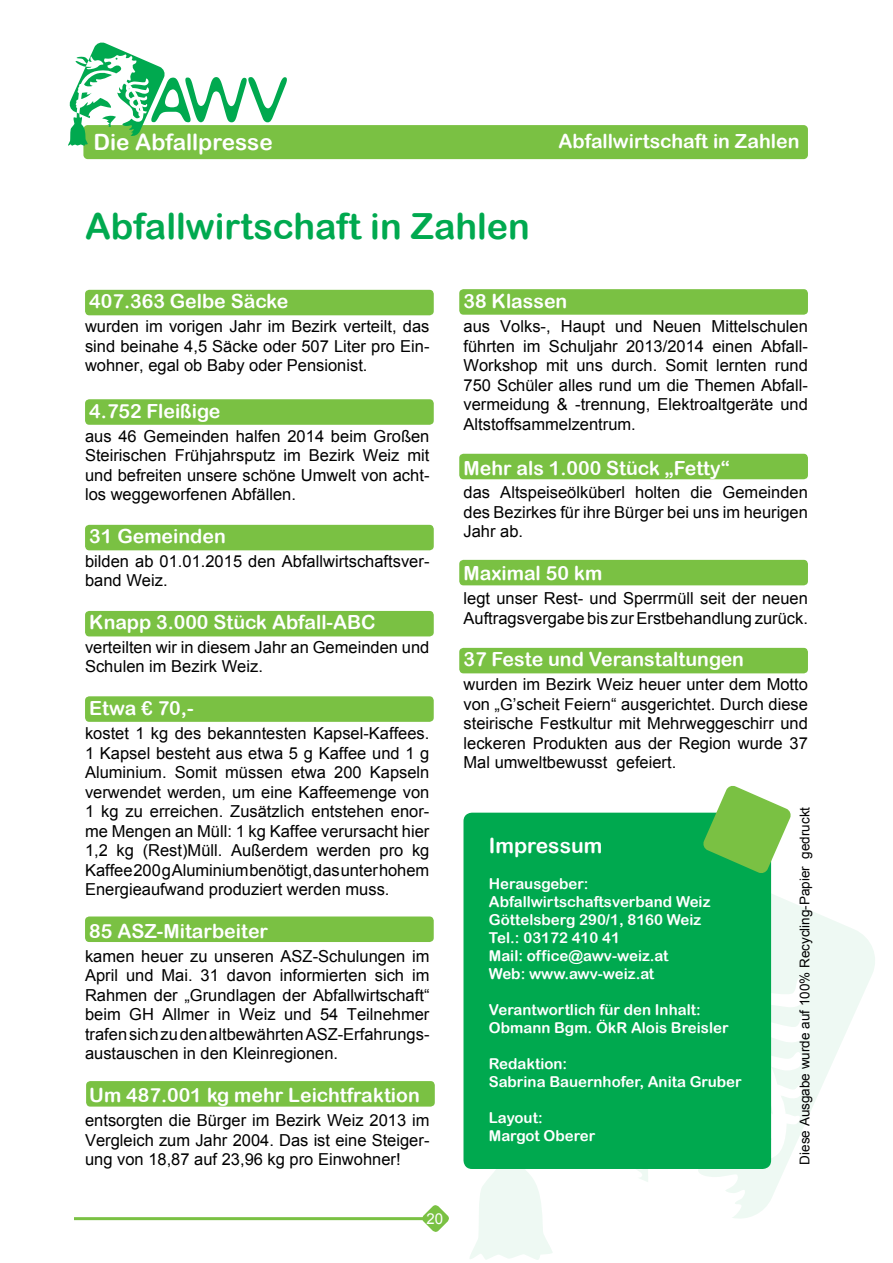
<style>
.page{position:relative;width:893px;height:1263px;background:#fff}
.page>*{position:absolute;margin:0;border:0;box-sizing:border-box;transform-origin:0 0}
.t1{font:36px "Arial Rounded MT Bold";color:#00a94f}
.t2{font:22.5px "Arial Rounded MT Bold";color:#fff}
.t3{font:21px "Arial Rounded MT Bold";color:#fff}
.t4{font:19.5px "Arial Rounded MT Bold";color:#fff}
.t5{font:16.5px/19.5px "Arial";color:#000;text-align:justify}
.t6{font:15px/18px "Arial Rounded MT Bold";color:#fff}
.t7{font:15px "Arial";color:#fff}
.t8{font:13.5px "Arial";color:#000}
</style>
<div class="page">
<svg style="left:771px;top:874px;width:104px;height:320px"></svg>
<svg style="left:468px;top:946px;width:305px;height:314px"></svg>
<svg style="left:421px;top:1205px;width:28px;height:27px"></svg>
<div style="left:83px;top:125px;width:725px;height:34px;background:#7ac143;border-radius:4px"></div>
<svg style="left:68px;top:42px;width:219px;height:104px"></svg>
<hr style="left:74px;top:1217px;width:353px;height:3px;background:#7ac143">
<div style="left:463px;top:813px;width:308px;height:356px;background:#00a94f;border-radius:9px"></div>
<svg style="left:702px;top:786px;width:89px;height:88px"></svg>
<div style="left:86px;top:1081px;width:349px;height:25px;background:#7ac143;border-radius:4px"></div>
<div style="left:85px;top:916px;width:349px;height:26px;background:#7ac143;border-radius:4px"></div>
<div style="left:85px;top:696px;width:349px;height:26px;background:#7ac143;border-radius:4px"></div>
<div style="left:85px;top:290px;width:349px;height:25px;background:#7ac143;border-radius:4px"></div>
<div style="left:85px;top:399px;width:349px;height:26px;background:#7ac143;border-radius:4px"></div>
<div style="left:85px;top:525px;width:349px;height:25px;background:#7ac143;border-radius:4px"></div>
<div style="left:85px;top:611px;width:349px;height:25px;background:#7ac143;border-radius:4px"></div>
<div style="left:459px;top:289px;width:349px;height:26px;background:#7ac143;border-radius:4px"></div>
<div style="left:459px;top:454px;width:349px;height:25px;background:#7ac143;border-radius:4px"></div>
<div style="left:459px;top:560px;width:349px;height:25px;background:#7ac143;border-radius:4px"></div>
<div style="left:459px;top:648px;width:349px;height:25px;background:#7ac143;border-radius:4px"></div>
<h2 class="t2" style="left:94px;top:129px;width:181px">Die Abfallpresse</h2>
<h1 class="t1" style="left:85px;top:205px;width:446px">Abfallwirtschaft in Zahlen</h1>
<p class="t4" style="left:558px;top:130px;width:243px">Abfallwirtschaft in Zahlen</p>
<p class="t4" style="left:89px;top:290px;width:200px">407.363 Gelbe Säcke</p>
<p class="t5" style="left:85px;top:317px;width:346px">wurden im vorigen Jahr im Bezirk verteilt, das sind beinahe 4,5 Säcke oder 507 Liter pro Ein&shy;wohner, egal ob Baby oder Pensionist.</p>
<p class="t4" style="left:89px;top:399px;width:133px">4.752 Fleißige</p>
<p class="t5" style="left:85px;top:426px;width:346px">aus 46 Gemeinden halfen 2014 beim Großen Steirischen Frühjahrsputz im Bezirk Weiz mit und befreiten unsere schöne Umwelt von acht&shy;los weggeworfenen Abfällen.</p>
<p class="t4" style="left:89px;top:525px;width:138px">31 Gemeinden</p>
<p class="t5" style="left:85px;top:551px;width:346px">bilden ab 01.01.2015 den Abfallwirtschaftsver&shy;band Weiz.</p>
<p class="t4" style="left:89px;top:611px;width:288px">Knapp 3.000 Stück Abfall-ABC</p>
<p class="t5" style="left:85px;top:638px;width:346px">verteilten wir in diesem Jahr an Gemeinden und<br>Schulen im Bezirk Weiz.</p>
<p class="t4" style="left:89px;top:697px;width:106px">Etwa € 70,-</p>
<p class="t5" style="left:85px;top:724px;width:346px">kostet 1 kg des bekanntesten Kapsel-Kaffees.<br>1 Kapsel besteht aus etwa 5 g Kaffee und 1 g Aluminium. Somit müssen etwa 200 Kapseln verwendet werden, um eine Kaffeemenge von 1 kg zu erreichen. Zusätzlich entstehen enor&shy;me Mengen an Müll: 1 kg Kaffee verursacht hier 1,2 kg (Rest)Müll. Außerdem werden pro kg Kaffee 200 g Aluminium benötigt, das unter hohem Energieaufwand produziert werden muss.</p>
<p class="t4" style="left:89px;top:920px;width:180px">85 ASZ-Mitarbeiter</p>
<p class="t5" style="left:85px;top:946px;width:346px">kamen heuer zu unseren ASZ-Schulungen im April und Mai. 31 davon informierten sich im Rahmen der „Grundlagen der Abfallwirtschaft“ beim GH Allmer in Weiz und 54 Teilnehmer trafen sich zu den altbewährten ASZ-Erfahrungs&shy;austauschen in den Kleinregionen.</p>
<p class="t4" style="left:89px;top:1084px;width:332px">Um 487.001 kg mehr Leichtfraktion</p>
<p class="t5" style="left:85px;top:1110px;width:346px">entsorgten die Bürger im Bezirk Weiz 2013 im Vergleich zum Jahr 2004. Das ist eine Steiger&shy;ung von 18,87 auf 23,96 kg pro Einwohner!</p>
<p class="t7" style="left:426px;top:1208px;width:18px">20</p>
<p class="t4" style="left:463px;top:290px;width:105px">38 Klassen</p>
<p class="t5" style="left:463px;top:317px;width:346px">aus Volks-, Haupt und Neuen Mittelschulen führten im Schuljahr 2013/2014 einen Abfall-Workshop mit uns durch. Somit lernten rund 750 Schüler alles rund um die Themen Abfall&shy;vermeidung &amp; -trennung, Elektroaltgeräte und Altstoffsammelzentrum.</p>
<p class="t4" style="left:463px;top:456px;width:268px">Mehr als 1.000 Stück „Fetty“</p>
<p class="t5" style="left:463px;top:483px;width:346px">das Altspeiseölküberl holten die Gemeinden des Bezirkes für ihre Bürger bei uns im heurigen Jahr ab.</p>
<p class="t4" style="left:463px;top:562px;width:140px">Maximal 50 km</p>
<p class="t5" style="left:463px;top:589px;width:346px">legt unser Rest- und Sperrmüll seit der neuen<br>Auftragsvergabe bis zur Erstbehandlung zurück.</p>
<p class="t4" style="left:463px;top:648px;width:282px">37 Feste und Veranstaltungen</p>
<p class="t5" style="left:463px;top:675px;width:346px">wurden im Bezirk Weiz heuer unter dem Motto von „G’scheit Feiern“ ausgerichtet. Durch diese steirische Festkultur mit Mehrweggeschirr und leckeren Produkten aus der Region wurde 37<br>Mal umweltbewusst gefeiert.</p>
<p class="t8" style="left:796px;top:1165px;width:359px;rotate:-90deg">Diese Ausgabe wurde auf 100% Recycling-Papier gedruckt</p>
<p class="t3" style="left:489px;top:833px;width:115px">Impressum</p>
<p class="t6" style="left:489px;top:875px;width:223px">Herausgeber:<br>Abfallwirtschaftsverband Weiz<br>Göttelsberg 290/1, 8160 Weiz<br>Tel.: 03172 410 41<br>Mail: office@awv-weiz.at<br>Web: www.awv-weiz.at</p>
<p class="t6" style="left:489px;top:1001px;width:241px">Verantwortlich für den Inhalt:<br>Obmann Bgm. ÖkR Alois Breisler</p>
<p class="t6" style="left:489px;top:1055px;width:254px">Redaktion:<br>Sabrina Bauernhofer, Anita Gruber</p>
<p class="t6" style="left:489px;top:1109px;width:108px">Layout:<br>Margot Oberer</p>
</div>
